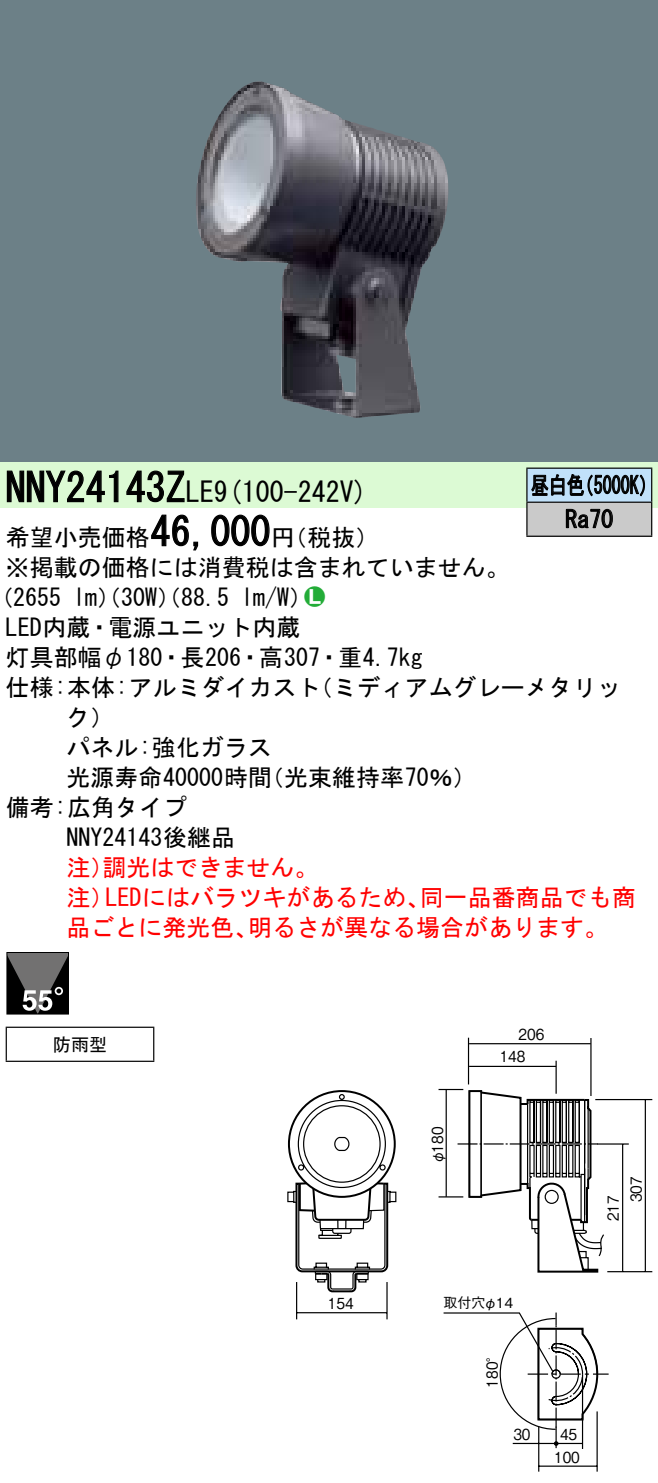
<style>
.page{position:relative;width:658px;height:1483px;background:#fff}
.page>*{position:absolute;margin:0;border:0;box-sizing:border-box;transform-origin:0 0}
.t1{font:40px "MS Gothic";color:#000}
.t2{font:28px "MS Gothic";color:#000}
.t3{font:24px/30.4px "MS Gothic";color:#000}
.t4{font:24px "MS Gothic";color:#f00}
.t5{font:24px/34px "MS Gothic";color:#000;scale:.75 1}
.t6{font:24px "Ford Classification 1";color:#23ac38}
.t7{font:18px "MS Gothic";color:#000}
.t8{font:15.2px/22px "Gothic BBB Pro Medium 90 pv RKSJ H";color:#000;scale:.9 1}
.t9{font:14px "Gothic BBB Pro Medium 90 pv RKSJ H";color:#000}
.s1{font-size:40px}
.s2{color:#fff}
</style>
<div class="page">
<div style="left:0;top:0;width:658px;height:462px;background:#6c8087"></div>
<img style="left:196px;top:81px;width:252px;height:337px">
<div style="left:0;top:462px;width:658px;height:45px;background:#dcfad4"></div>
<svg style="left:6px;top:470px;width:113px;height:32px"></svg>
<svg style="left:126px;top:470px;width:59px;height:32px"></svg>
<svg style="left:151px;top:514px;width:48px;height:37px"></svg>
<svg style="left:211px;top:514px;width:59px;height:32px"></svg>
<svg style="left:9px;top:953px;width:58px;height:59px;background:#545353"></svg>
<svg style="left:55px;top:986px;width:8px;height:9px"></svg>
<div style="left:7px;top:951px;width:62px;height:63px;border:1px solid #000"></div>
<hr style="left:6px;top:1026px;width:148px;height:1px;background:#000">
<hr style="left:6px;top:1027px;width:1px;height:33px;background:#000">
<hr style="left:153px;top:1027px;width:1px;height:33px;background:#000">
<hr style="left:6px;top:1060px;width:148px;height:1px;background:#000">
<div style="left:527px;top:468px;width:124px;height:34px;background:#c1e1fa"></div>
<div style="left:527px;top:502px;width:124px;height:34px;background:#cacaca"></div>
<hr style="left:526px;top:467px;width:126px;height:2px;background:#000">
<hr style="left:526px;top:468px;width:1px;height:33px;background:#000">
<hr style="left:651px;top:468px;width:1px;height:33px;background:#000">
<hr style="left:526px;top:501px;width:126px;height:2px;background:#000">
<hr style="left:526px;top:502px;width:1px;height:33px;background:#000">
<hr style="left:651px;top:502px;width:1px;height:33px;background:#000">
<hr style="left:526px;top:535px;width:126px;height:2px;background:#000">
<svg style="left:531px;top:474px;width:114px;height:23px"></svg>
<svg style="left:565px;top:508px;width:48px;height:20px"></svg>
<hr style="left:590px;top:1037px;width:1px;height:58px;background:#000">
<hr style="left:469px;top:1042px;width:121px;height:2px;background:#000">
<hr style="left:468px;top:1037px;width:1px;height:47px;background:#000">
<svg style="left:467px;top:1059px;width:185px;height:412px"></svg>
<svg style="left:467px;top:1430px;width:122px;height:16px"></svg>
<svg style="left:287px;top:1088px;width:321px;height:339px"></svg>
<svg style="left:319px;top:1135px;width:286px;height:295px"></svg>
<h1 class="t1" style="left:6px;top:467px;width:162px">NNY24143</h1>
<p class="t2" style="left:166px;top:478px;width:203px"><span class="s1">Z</span>LE (9 100-242 (V</p>
<p class="t5" style="left:565px;top:468px;width:65px;text-indent:-34px">昼白色<br>Ra70</p>
<p class="t5" style="left:575px;top:468px;width:109px">（5000 (K</p>
<h1 class="t1" style="left:150px;top:511px;width:121px">46,000</h1>
<p class="t3" style="left:6px;top:522px;width:505px">希望小売価格<br>※掲載の価格には消費税は含まれていません。</p>
<p class="t6" style="left:304px;top:585px;width:22px">2<span class="s2">7</span></p>
<p class="t3" style="left:271px;top:522px;width:109px">（円税抜(</p>
<p class="t3" style="left:241px;top:582px;width:73px">l m (W/</p>
<p class="t3" style="left:-11px;top:582px;width:74px">（2655</p>
<p class="t3" style="left:6px;top:612px;width:296px">LED内蔵・電源ユニット内蔵</p>
<p class="t3" style="left:6px;top:642px;width:418px">灯具部幅φ180・長206・高307・重4.7kg</p>
<p class="t3" style="left:309px;top:672px;width:314px">（ミディアムグレーメタリッ</p>
<p class="t3" style="left:73px;top:582px;width:158px">lm）（30 ）（W 88.5</p>
<p class="t3" style="left:6px;top:672px;width:316px">仕様:本体:アルミダイカスト</p>
<p class="t3" style="left:66px;top:702px;width:49px">ク(</p>
<p class="t3" style="left:66px;top:732px;width:207px">パネル:強化ガラス</p>
<p class="t3" style="left:260px;top:762px;width:218px">（光束維持率70％(</p>
<p class="t3" style="left:66px;top:762px;width:207px">光源寿命40000時間</p>
<p class="t3" style="left:6px;top:792px;width:183px">備考:広角タイプ</p>
<p class="t3" style="left:66px;top:822px;width:170px">NNY24143後継品</p>
<p class="t4" style="left:102px;top:855px;width:217px">調光はできません。</p>
<p class="t4" style="left:66px;top:855px;width:49px">注）</p>
<p class="t4" style="left:66px;top:885px;width:49px">注）</p>
<p class="t4" style="left:105px;top:885px;width:326px">LEDにはバラツキがあるため、</p>
<p class="t4" style="left:420px;top:885px;width:217px">同一品番商品でも商</p>
<p class="t4" style="left:66px;top:915px;width:193px">品ごとに発光色、</p>
<p class="t4" style="left:248px;top:915px;width:362px">明るさが異なる場合があります。</p>
<p class="t7" style="left:53px;top:1035px;width:55px">防雨型</p>
<p class="t8" style="left:328px;top:1290px;width:30px">154</p>
<p class="t8" style="left:424px;top:1164px;width:43px;rotate:-90deg">φ180</p>
<p class="t8" style="left:499px;top:1021px;width:51px;text-indent:19px">206<br>148</p>
<p class="t8" style="left:600px;top:1221px;width:30px;rotate:-90deg">217</p>
<p class="t8" style="left:623px;top:1202px;width:30px;rotate:-90deg">307</p>
<p class="t9" style="left:443px;top:1290px;width:71px">取付穴φ14</p>
<p class="t8" style="left:479px;top:1387px;width:46px;rotate:-90deg">180°</p>
<p class="t8" style="left:513px;top:1420px;width:21px">30</p>
<p class="t8" style="left:560px;top:1420px;width:21px">45</p>
<p class="t8" style="left:554px;top:1443px;width:30px">100</p>
</div>
